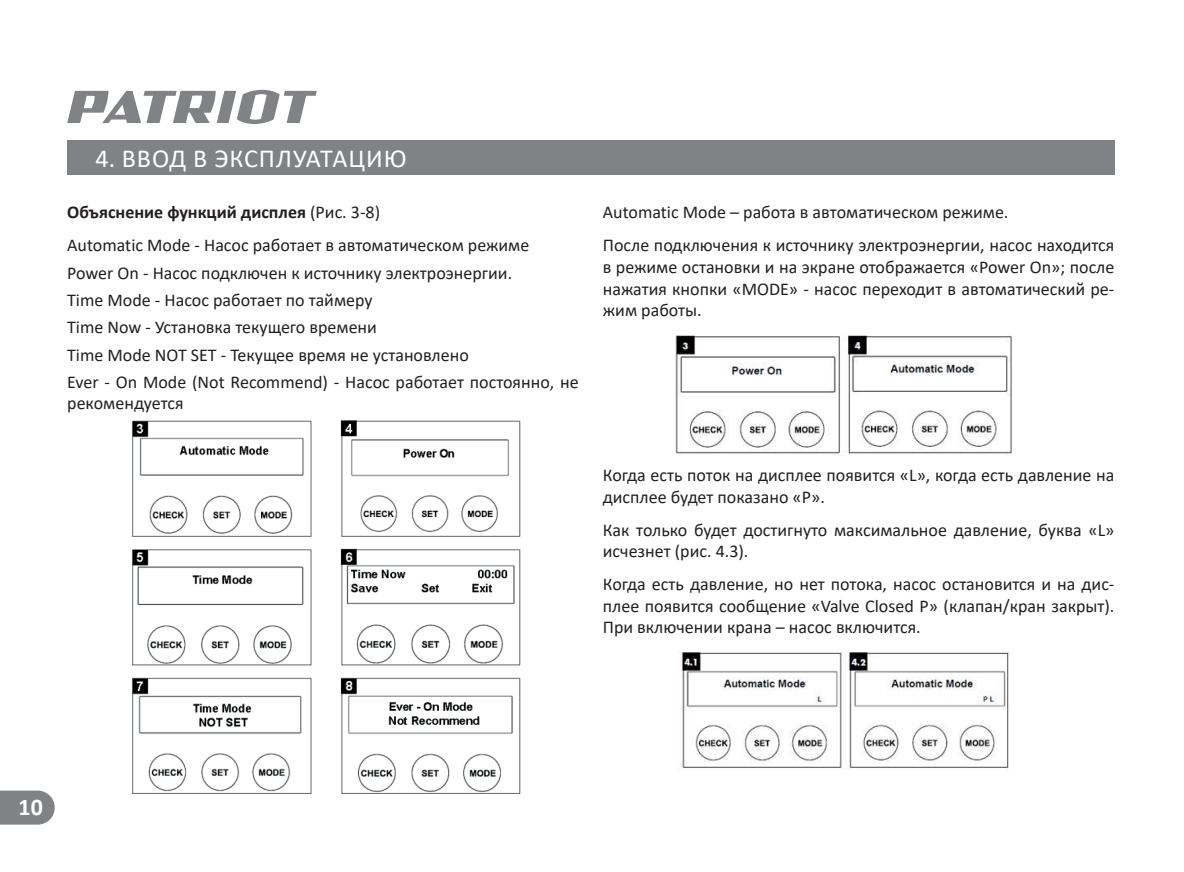
<style>
.page{position:relative;width:1184px;height:872px;background:#fff}
.page>*{position:absolute;margin:0;border:0;box-sizing:border-box;transform-origin:0 0}
.t1{font:26px "Calibri";letter-spacing:.04em;color:#fff}
.t2{font:700 24px "Calibri";color:#fff}
.t3{font:18px/21.6px "Calibri";color:#231f20}
.s1{font-weight:700}
</style>
<div class="page">
<svg style="left:67px;top:90px;width:250px;height:34px"></svg>
<div style="left:67px;top:141px;width:1047px;height:34px;background:#808285"></div>
<svg style="left:0;top:790px;width:55px;height:34px;background:#8a8c8f"></svg>
<img style="left:132px;top:420px;width:389px;height:373px">
<img style="left:675px;top:335px;width:338px;height:120px">
<img style="left:677px;top:651px;width:332px;height:119px">
<h1 class="t1" style="left:96px;top:141px;width:312px">4. ВВОД В ЭКСПЛУАТАЦИЮ</h1>
<p class="t3" style="left:67px;top:195px;width:463px;line-height:33px"><span class="s1">Объяснение функций дисплея</span> (Рис. 3-8)<br>Automatic Mode - Насос работает в автоматическом режиме</p>
<p class="t3" style="left:67px;top:259px;width:513px;line-height:27.2px">Power On - Насос подключен к источнику электроэнергии.<br>Time Mode - Насос работает по таймеру<br>Time Now - Установка текущего времени<br>Time Mode NOT SET - Текущее время не установлено<br>Ever - On Mode (Not Recommend) - Насос работает постоянно, не</p>
<p class="t3" style="left:67px;top:392px;width:118px">рекомендуется</p>
<p class="t3" style="left:602px;top:195px;width:513px;line-height:33px">Automatic Mode – работа в автоматическом режиме.<br>После подключения к источнику электроэнергии, насос находится</p>
<p class="t3" style="left:602px;top:256px;width:513px;text-align:justify">в режиме остановки и на экране отображается «Power On»; после нажатия кнопки «MODE» - насос переходит в автоматический ре&shy;жим работы.</p>
<p class="t3" style="left:602px;top:464px;width:513px">Когда есть поток на дисплее появится «L», когда есть давление на дисплее будет показано «Р».</p>
<p class="t3" style="left:602px;top:518px;width:513px">Как только будет достигнуто максимальное давление, буква «L» исчезнет (рис. 4.3).</p>
<p class="t3" style="left:602px;top:573px;width:513px;text-align:justify">Когда есть давление, но нет потока, насос остановится и на дис&shy;плее появится сообщение «Valve Closed P» (клапан/кран закрыт).<br>При включении крана – насос включится.</p>
<h2 class="t2" style="left:19px;top:793px;width:26px">10</h2>
</div>
